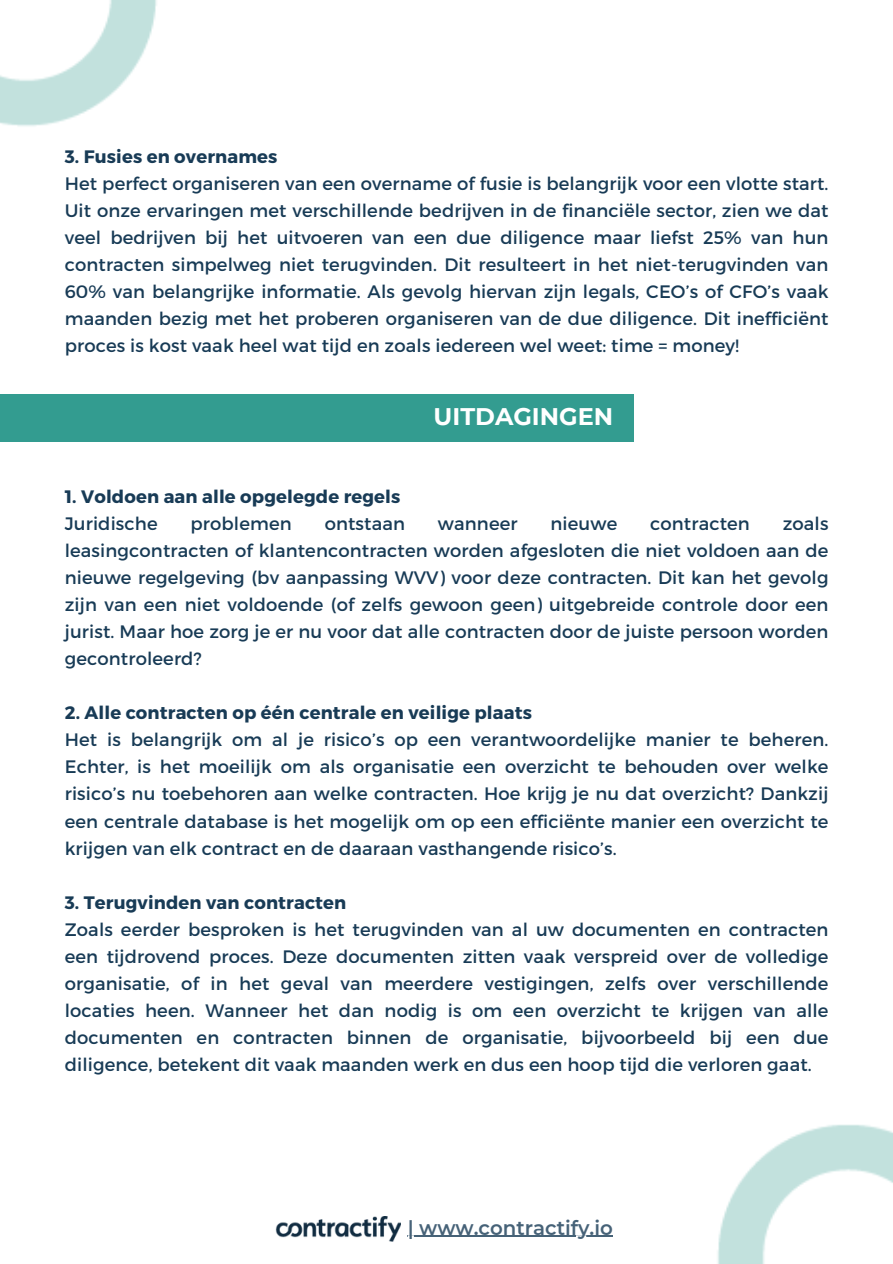
<style>
.page{position:relative;width:893px;height:1264px;background:#fff}
.page>*{position:absolute;margin:0;border:0;box-sizing:border-box;transform-origin:0 0}
.t1{font:700 24px "Montserrat";color:#fff}
.t2{font:600 19.8px "Montserrat";color:#183b56}
.t3{font:18px/27px "Montserrat";letter-spacing:.01em;color:#183b56;text-align:justify}
.t4{font:700 18px "Montserrat";letter-spacing:.01em;color:#183b56}
</style>
<div class="page">
<div style="left:0;top:394px;width:634px;height:47px;background:#339c90"></div>
<img style="left:275px;top:1216px;width:125px;height:25px">
<hr style="left:408px;top:1235px;width:204px;height:1px;background:#183b56">
<img style="left:0;top:0;width:157px;height:126px">
<img style="left:717px;top:1124px;width:175px;height:139px">
<p class="t4" style="left:65px;top:145px;width:214px">3. Fusies en overnames</p>
<p class="t3" style="left:65px;top:169px;width:765px">Het perfect organiseren van een overname of fusie is belangrijk voor een vlotte start.<br>Uit onze ervaringen met verschillende bedrijven in de financiële sector, zien we dat veel bedrijven bij het uitvoeren van een due diligence maar liefst 25% van hun contracten simpelweg niet terugvinden. Dit resulteert in het niet-terugvinden van 60% van belangrijke informatie. Als gevolg hiervan zijn legals, CEO’s of CFO’s vaak maanden bezig met het proberen organiseren van de due diligence. Dit inefficiënt proces is kost vaak heel wat tijd en zoals iedereen wel weet: time = money!</p>
<p class="t1" style="left:433px;top:402px;width:181px">UITDAGINGEN</p>
<p class="t4" style="left:65px;top:485px;width:337px">1. Voldoen aan alle opgelegde regels</p>
<p class="t3" style="left:65px;top:509px;width:94px">Juridische</p>
<p class="t3" style="left:190px;top:509px;width:103px">problemen</p>
<p class="t3" style="left:324px;top:509px;width:82px">ontstaan</p>
<p class="t3" style="left:438px;top:509px;width:81px">wanneer</p>
<p class="t3" style="left:550px;top:509px;width:68px">nieuwe</p>
<p class="t3" style="left:650px;top:509px;width:101px">contracten</p>
<p class="t3" style="left:65px;top:509px;width:765px;text-indent:718px">zoals leasingcontracten of klantencontracten worden afgesloten die niet voldoen aan de nieuwe regelgeving (bv aanpassing WVV) voor deze contracten. Dit kan het gevolg zijn van een niet voldoende (of zelfs gewoon geen) uitgebreide controle door een jurist. Maar hoe zorg je er nu voor dat alle contracten door de juiste persoon worden gecontroleerd?</p>
<p class="t4" style="left:65px;top:701px;width:468px">2. Alle contracten op één centrale en veilige plaats</p>
<p class="t3" style="left:65px;top:725px;width:765px">Het is belangrijk om al je risico’s op een verantwoordelijke manier te beheren.<br>Echter, is het moeilijk om als organisatie een overzicht te behouden over welke risico’s nu toebehoren aan welke contracten. Hoe krijg je nu dat overzicht? Dankzij een centrale database is het mogelijk om op een efficiënte manier een overzicht te krijgen van elk contract en de daaraan vasthangende risico’s.</p>
<p class="t4" style="left:65px;top:890px;width:283px">3. Terugvinden van contracten</p>
<p class="t3" style="left:65px;top:914px;width:765px">Zoals eerder besproken is het terugvinden van al uw documenten en contracten een tijdrovend proces. Deze documenten zitten vaak verspreid over de volledige organisatie, of in het geval van meerdere vestigingen, zelfs over verschillende locaties heen. Wanneer het dan nodig is om een overzicht te krijgen van alle documenten en contracten binnen de organisatie, bijvoorbeeld bij een due diligence, betekent dit vaak maanden werk en dus een hoop tijd die verloren gaat.</p>
<p class="t2" style="left:408px;top:1215px;width:206px">| www.contractify.io</p>
</div>
